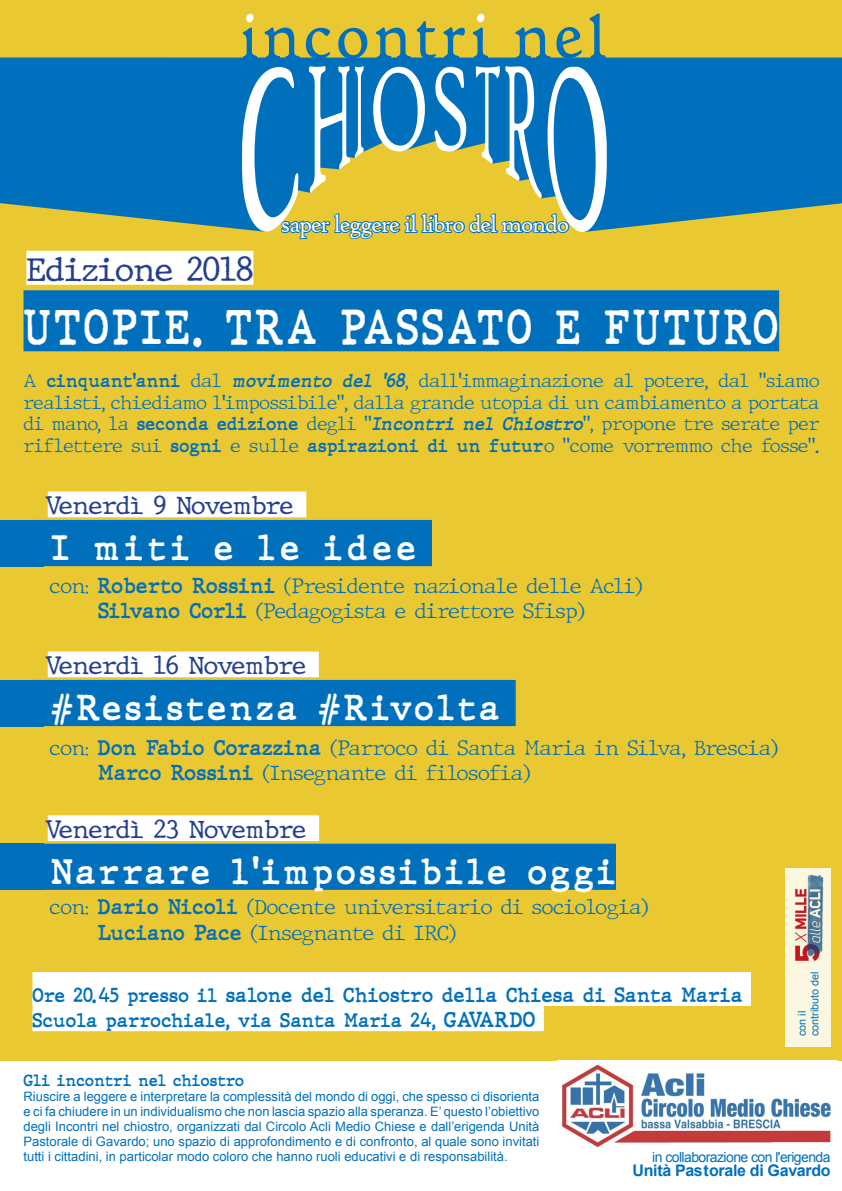
<style>
.page{position:relative;width:842px;height:1191px;background:#fff}
.page>*{position:absolute;margin:0;border:0;box-sizing:border-box;transform-origin:0 0}
.t1{font:700 47.5px "JMH Typewriter";letter-spacing:.06em;color:#fff;scale:.88 1}
.t2{font:700 35px "JMH Typewriter";letter-spacing:.08em;color:#fff}
.t3{font:32px "JMH Typewriter";color:#253f8e}
.t4{font:25.3px "High Tower Text";letter-spacing:-.045em;color:#fff}
.t5{font:24.2px "JMH Typewriter";color:#253f8e}
.t6{font:100 20px "JMH Typewriter";color:#0070bd}
.t7{font:700 20px "JMH Typewriter";color:#0070bd}
.t8{font:700 19px "JMH Typewriter";color:#0070bd}
.t9{font:100 18px "JMH Typewriter";color:#0070bd}
.t10{font:italic 700 18px "JMH Typewriter";color:#0070bd}
.t11{font:700 18px "JMH Typewriter";color:#0070bd}
.t12{font:700 16px "Arial";letter-spacing:-.02em;color:#0070bd}
.t13{font:700 16px "JMH Typewriter";color:#0070bd}
.t14{font:14px "Arial";letter-spacing:-.04em;color:#0070bd}
.t15{font:13px/15px "Arial";color:#0070bd;text-align:justify}
.t16{font:10.9px "Arial";color:#0070bd}
.s1{font-weight:100;font-style:normal}
.s2{font-style:normal}
.s3{font-weight:100}
.s4{font-weight:700;font-size:21px}
.s5{font-size:19px}
.s6{font-size:21px}
</style>
<div class="page">
<div style="left:0;top:0;width:842px;height:1060px;background:#eac831"></div>
<svg style="left:0;top:57px;width:842px;height:173px;background:#1277b1"></svg>
<svg style="left:243px;top:14px;width:14px;height:45px"></svg>
<svg style="left:264px;top:27px;width:36px;height:32px"></svg>
<svg style="left:306px;top:28px;width:24px;height:31px"></svg>
<svg style="left:338px;top:28px;width:29px;height:31px"></svg>
<svg style="left:376px;top:27px;width:35px;height:32px"></svg>
<svg style="left:417px;top:21px;width:19px;height:38px"></svg>
<svg style="left:443px;top:27px;width:22px;height:32px"></svg>
<svg style="left:473px;top:14px;width:15px;height:45px"></svg>
<svg style="left:242px;top:66px;width:365px;height:174px"></svg>
<svg style="left:515px;top:27px;width:67px;height:32px"></svg>
<svg style="left:590px;top:13px;width:16px;height:45px"></svg>
<div style="left:26px;top:251px;width:227px;height:34px;background:#fff"></div>
<div style="left:24px;top:290px;width:755px;height:61px;background:#0070bd"></div>
<img style="left:562px;top:1064px;width:269px;height:84px">
<div style="left:48px;top:491px;width:258px;height:26px;background:#fff"></div>
<div style="left:33px;top:520px;width:399px;height:46px;background:#0070bd"></div>
<div style="left:48px;top:651px;width:271px;height:26px;background:#fff"></div>
<div style="left:33px;top:680px;width:483px;height:46px;background:#0070bd"></div>
<div style="left:48px;top:815px;width:271px;height:26px;background:#fff"></div>
<div style="left:33px;top:843px;width:583px;height:47px;background:#0070bd"></div>
<div style="left:32px;top:972px;width:719px;height:34px;background:#fff"></div>
<div style="left:32px;top:997px;width:512px;height:34px;background:#fff"></div>
<div style="left:0;top:520px;width:43px;height:46px;background:#0070bd"></div>
<div style="left:0;top:680px;width:43px;height:46px;background:#0070bd"></div>
<div style="left:0;top:843px;width:43px;height:47px;background:#0070bd"></div>
<div style="left:785px;top:867px;width:46px;height:179px;background:#fcf7e1"></div>
<img style="left:794px;top:874px;width:30px;height:87px">
<p class="t3" style="left:26px;top:250px;width:228px">Edizione 2018</p>
<p class="t4" style="left:281px;top:209px;width:290px">saper leggere il libro del mondo</p>
<p class="t1" style="left:24px;top:298px;width:205px">UTOPIE.</p>
<p class="t1" style="left:226px;top:298px;width:106px">TRA</p>
<p class="t1" style="left:341px;top:298px;width:219px">PASSATO</p>
<p class="t1" style="left:555px;top:298px;width:30px">E</p>
<p class="t1" style="left:604px;top:298px;width:200px">FUTURO</p>
<p class="t9" style="left:419px;top:369px;width:186px">dall'immaginazione</p>
<p class="t9" style="left:759px;top:369px;width:62px">"siamo</p>
<p class="t11" style="left:47px;top:370px;width:135px">cinquant'anni</p>
<p class="t10" style="left:232px;top:370px;width:160px">movimento del '</p>
<p class="t10" style="left:386px;top:370px;width:25px">68<span class="s1">,</span></p>
<p class="t9" style="left:191px;top:369px;width:32px">dal</p>
<p class="t9" style="left:718px;top:369px;width:32px">dal</p>
<p class="t9" style="left:614px;top:369px;width:21px">al</p>
<p class="t9" style="left:24px;top:369px;width:15px">A</p>
<p class="t9" style="left:24px;top:391px;width:797px">realisti, chiediamo 'l impossibile ," dalla grande utopia di un cambiamento a portata</p>
<p class="t9" style="left:583px;top:413px;width:238px">," propone tre serate per</p>
<p class="t9" style="left:644px;top:369px;width:66px">potere,</p>
<p class="t10" style="left:24px;top:413px;width:565px"><span class="s1">d i m a n o, l a</span> <span class="s2">s e c o n d a e d i z i o n e</span> <span class="s1">d e g l i "</span> Incontri nel Chiostro</p>
<p class="t9" style="left:24px;top:434px;width:101px">riflettere</p>
<p class="t9" style="left:131px;top:434px;width:32px">sui</p>
<p class="t11" style="left:171px;top:435px;width:53px">sogni</p>
<p class="t9" style="left:231px;top:434px;width:12px">e</p>
<p class="t9" style="left:249px;top:434px;width:51px">sulle</p>
<p class="t11" style="left:308px;top:435px;width:113px">aspirazioni</p>
<p class="t11" style="left:428px;top:435px;width:22px">di</p>
<p class="t11" style="left:457px;top:435px;width:26px">un</p>
<p class="t11" style="left:489px;top:435px;width:66px">futur<span class="s3">o</span></p>
<p class="t9" style="left:563px;top:434px;width:52px">"come</p>
<p class="t9" style="left:622px;top:434px;width:92px">vorremmo</p>
<p class="t9" style="left:721px;top:434px;width:33px">che</p>
<p class="t9" style="left:761px;top:434px;width:59px">fosse ."</p>
<p class="t5" style="left:45px;top:491px;width:250px">Venerdì 9 Novembre</p>
<p class="t2" style="left:51px;top:527px;width:20px">I</p>
<p class="t2" style="left:94px;top:527px;width:98px">miti</p>
<p class="t2" style="left:214px;top:527px;width:21px">e</p>
<p class="t2" style="left:258px;top:527px;width:44px">le</p>
<p class="t2" style="left:324px;top:527px;width:94px">idee</p>
<p class="t6" style="left:50px;top:573px;width:594px">con: <span class="s4">Roberto Rossini</span> (Presidente nazionale delle Acli(</p>
<p class="t6" style="left:98px;top:598px;width:488px"><span class="s4">Silvano Corli</span> (Pedagogista e direttore Sfisp(</p>
<p class="t5" style="left:45px;top:651px;width:262px">Venerdì 16 Novembre</p>
<p class="t2" style="left:51px;top:687px;width:248px">#Resistenza</p>
<p class="t2" style="left:318px;top:687px;width:183px">#Rivolta</p>
<p class="t6" style="left:50px;top:735px;width:730px">con: <span class="s4">Don Fabio Corazzina</span> (Parroco di Santa Maria in Silva, Brescia(</p>
<p class="t6" style="left:98px;top:760px;width:434px"><span class="s4">Marco Rossini</span> (Insegnante di filosofia(</p>
<p class="t5" style="left:45px;top:814px;width:262px">Venerdì 23 Novembre</p>
<p class="t2" style="left:51px;top:851px;width:161px">Narrare</p>
<p class="t2" style="left:232px;top:851px;width:277px">'l impossibile</p>
<p class="t2" style="left:528px;top:851px;width:90px">oggi</p>
<p class="t6" style="left:50px;top:894px;width:600px">con: <span class="s4">Dario Nicoli</span> (Docente universitario di sociologia(</p>
<p class="t6" style="left:98px;top:920px;width:359px"><span class="s4">Luciano Pace</span> (Insegnante di IRC(</p>
<p class="t16" style="left:807px;top:1036px;width:67px;rotate:-90deg">contributo del</p>
<p class="t7" style="left:32px;top:983px;width:712px"><span class="s5">Ore 20. 45 presso il</span> salone del Chiostro della Chiesa di Santa Maria</p>
<p class="t8" style="left:32px;top:1009px;width:505px">Scuola parrochiale, via Santa Maria 24, <span class="s6">GAVARDO</span></p>
<p class="t16" style="left:795px;top:1036px;width:27px;rotate:-90deg">con il</p>
<p class="t13" style="left:24px;top:1070px;width:222px">Gli incontri nel chiostro</p>
<p class="t15" style="left:24px;top:1088px;width:517px">Riuscire a leggere e interpretare la complessità del mondo di oggi, che spesso ci disorienta e ci fa chiudere in un individualismo che non lascia spazio alla speranza E. ’questo ’l obiettivo degli Incontri nel chiostro, organizzati dal Circolo Acli Medio Chiese e dall’erigenda Unità Pastorale di Gavardo; uno spazio di approfondimento e di confronto, al quale sono invitati tutti i cittadini in, particolar modo coloro che hanno ruoli educativi e di responsabilità.</p>
<p class="t14" style="left:652px;top:1148px;width:180px">in collaborazione con 'lerigenda</p>
<p class="t12" style="left:632px;top:1159px;width:200px">Unità Pastorale di Gavardo</p>
</div>
